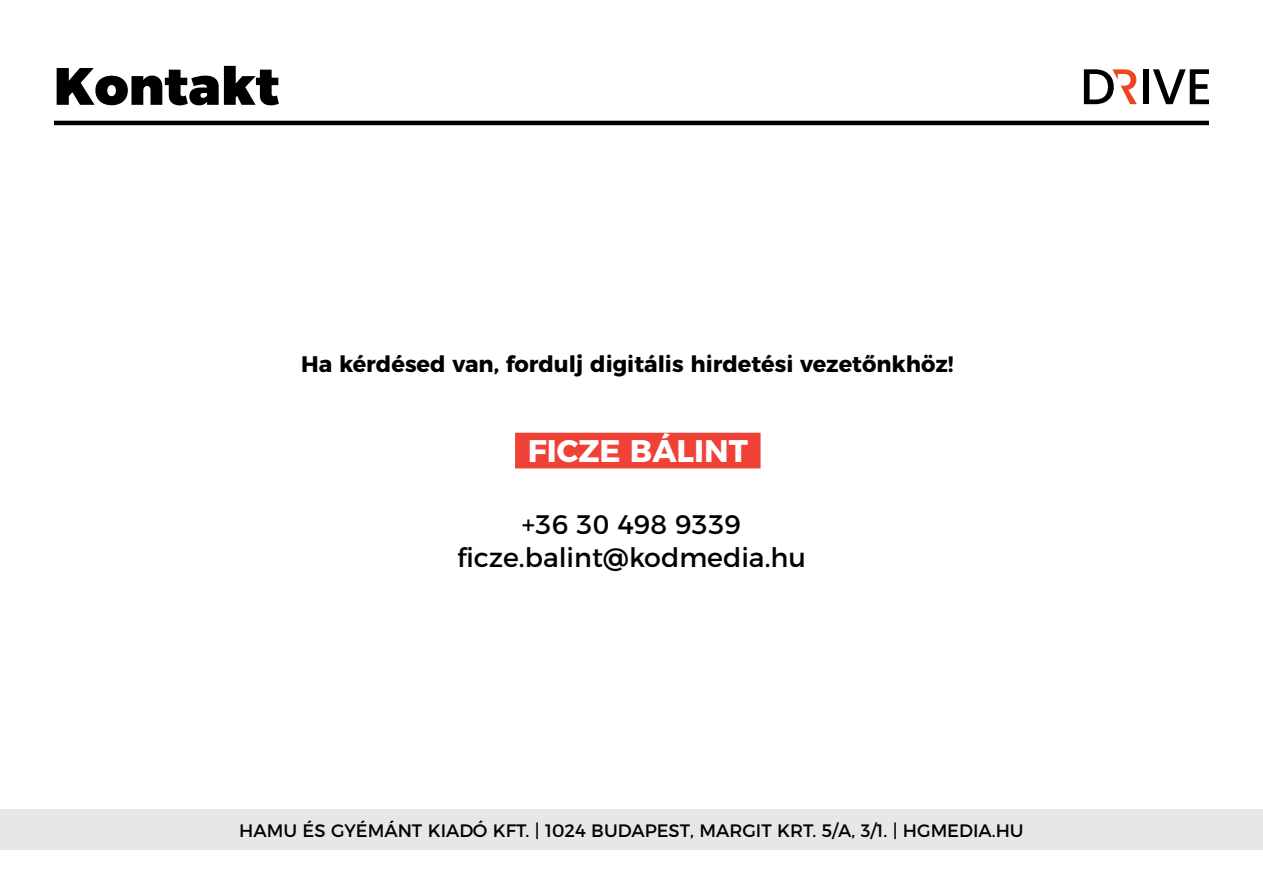
<style>
.page{position:relative;width:1263px;height:893px;background:#fff}
.page>*{position:absolute;margin:0;border:0;box-sizing:border-box;transform-origin:0 0}
.t1{font:900 52.5px "Montserrat";color:#000}
.t2{font:700 31.2px "Montserrat";color:#fff}
.t3{font:26.85px/32.1px "Montserrat";color:#000;text-align:center}
.t4{font:700 22.5px "Montserrat";color:#000}
.t5{font:18px "Montserrat";color:#000}
</style>
<div class="page">
<hr style="left:54px;top:121px;width:1155px;height:4px;background:#000">
<div style="left:0;top:809px;width:1263px;height:41px;background:#e6e7e8"></div>
<div style="left:1143px;top:69px;width:5px;height:35px;background:#000"></div>
<svg style="left:1153px;top:69px;width:56px;height:35px"></svg>
<svg style="left:1084px;top:69px;width:53px;height:35px"></svg>
<div style="left:515px;top:433px;width:245px;height:35px;background:#ef4136"></div>
<h1 class="t1" style="left:54px;top:42px;width:227px">Kontakt</h1>
<p class="t4" style="left:301px;top:345px;width:654px">Ha kérdésed van, fordulj digitális hirdetési vezetőnkhöz!</p>
<h2 class="t2" style="left:528px;top:425px;width:222px">FICZE BÁLINT</h2>
<h3 class="t3" style="left:457px;top:507px;width:350px">+36 30 498 9339 ficze.balint@kodmedia.hu</h3>
<p class="t5" style="left:239px;top:816px;width:786px">HAMU ÉS GYÉMÁNT KIADÓ KFT. | 1024 BUDAPEST, MARGIT KRT. 5/A, 3/1. | HGMEDIA.HU</p>
</div>
